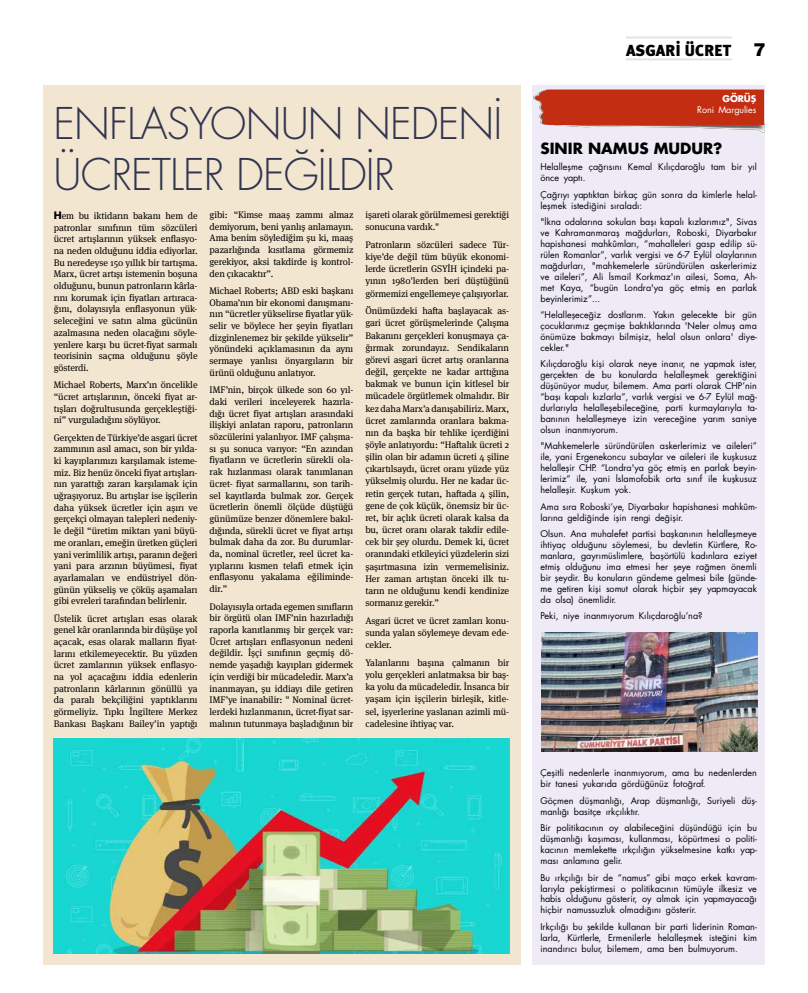
<style>
.page{position:relative;width:808px;height:993px;background:#fff}
.page>*{position:absolute;margin:0;border:0;box-sizing:border-box;transform-origin:0 0}
.t1{font:42.5px/51px "Futura Light Tr";letter-spacing:-.02em;color:#303550}
.t2{font:16px "Meta Black Tr";color:#000}
.t3{font:15px "Futura Bold Tr";color:#000}
.t4{font:9.5px/11.7px "Meta Serif Pro";letter-spacing:-.01em;color:#000;text-align:justify}
.t5{font:9px/10.9px "Futura Book Tr";color:#000;text-align:justify}
.t6{font:9px "Futura Book Tr";letter-spacing:-.01em;color:#fff}
.t7{font:9px "Futura Bold Tr";letter-spacing:-.01em;color:#fff}
.s1{font-family:"Futura Bold Tr";font-size:10px}
.s2{font-family:"Helvetica Black Tr";font-size:18px}
</style>
<div class="page">
<hr style="left:626px;top:36px;width:106px;height:2px;background:#e3e3e3">
<hr style="left:626px;top:58px;width:106px;height:2px;background:#e3e3e3">
<div style="left:532px;top:85px;width:233px;height:879px;background:#eeebf6"></div>
<svg style="left:533px;top:89px;width:231px;height:44px;background:#c7523e"></svg>
<img style="left:541px;top:632px;width:217px;height:118px">
<div style="left:43px;top:85px;width:477px;height:879px;background:#f3e6d0"></div>
<img style="left:54px;top:738px;width:455px;height:215px">
<h1 class="t1" style="left:54px;top:98px;width:450px">ENFLASYONUN NEDENİ<br>ÜCRETLER DEĞİLDİR</h1>
<p class="t4" style="left:54px;top:209px;width:145px"><span class="s1">H</span>em bu iktidarın bakanı hem de patronlar sınıfının tüm sözcüleri ücret artışlarının yüksek enflasyo&shy;na neden olduğunu iddia ediyorlar.<br>Bu neredeyse 150 yıllık bir tartışma.<br>Marx, ücret artışı istemenin boşuna olduğunu, bunun patronların kârla&shy;rını korumak için fiyatları artıraca&shy;ğını, dolayısıyla enflasyonun yük&shy;seleceğini ve satın alma gücünün azalmasına neden olacağını söyle&shy;yenlere karşı bu ücret-fiyat sarmalı teorisinin saçma olduğunu şöyle gösterdi.</p>
<p class="t4" style="left:54px;top:378px;width:145px">Michael Roberts, Marx’ın öncelikle “ücret artışlarının, önceki fiyat ar&shy;tışları doğrultusunda gerçekleştiği&shy;ni” vurguladığını söylüyor.</p>
<p class="t4" style="left:54px;top:431px;width:145px">Gerçekten de Türkiye’de asgari ücret zammının asıl amacı, son bir yılda&shy;ki kayıplarımızı karşılamak isteme&shy;miz. Biz henüz önceki fiyat artışları&shy;nın yarattığı zararı karşılamak için uğraşıyoruz. Bu artışlar ise işçilerin daha yüksek ücretler için aşırı ve gerçekçi olmayan talepleri nedeniy&shy;le değil “üretim miktarı yani büyü&shy;me oranları, emeğin üretken güçleri yani verimlilik artışı, paranın değeri yani para arzının büyümesi, fiyat ayarlamaları ve endüstriyel dön&shy;günün yükseliş ve çöküş aşamaları gibi evreleri tarafından belirlenir.</p>
<p class="t4" style="left:54px;top:611px;width:145px">Üstelik ücret artışları esas olarak genel kâr oranlarında bir düşüşe yol açacak, esas olarak malların fiyat&shy;larını etkilemeyecektir. Bu yüzden ücret zamlarının yüksek enflasyo&shy;na yol açacağını iddia edenlerin patronların kârlarının gönüllü ya da paralı bekçiliğini yaptıklarını görmeliyiz. Tıpkı İngiltere Merkez Bankası Başkanı Bailey’in yaptığı</p>
<p class="t4" style="left:210px;top:208px;width:145px">gibi: “Kimse maaş zammı almaz demiyorum, beni yanlış anlamayın.<br>Ama benim söylediğim şu ki, maaş pazarlığında kısıtlama görmemiz gerekiyor, aksi takdirde iş kontrol&shy;den çıkacaktır”.</p>
<p class="t4" style="left:210px;top:284px;width:145px">Michael Roberts; ABD eski başkanı Obama’nın bir ekonomi danışmanı&shy;nın “ücretler yükselirse fiyatlar yük&shy;selir ve böylece her şeyin fiyatları dizginlenemez bir şekilde yükselir” yönündeki açıklamasının da aynı sermaye yanlısı önyargıların bir ürünü olduğunu anlatıyor.</p>
<p class="t4" style="left:210px;top:383px;width:145px;text-align:left">IMF’nin, birçok ülkede son 60 yıl&shy;daki verileri inceleyerek hazırla&shy;dığı ücret fiyat artışları arasındaki ilişkiyi anlatan raporu, patronların sözcülerini yalanlıyor. IMF çalışma&shy;sı şu sonuca varıyor: “En azından fiyatların ve ücretlerin sürekli ola&shy;rak hızlanması olarak tanımlanan ücret- fiyat sarmallarını, son tarih&shy;sel kayıtlarda bulmak zor. Gerçek ücretlerin önemli ölçüde düştüğü günümüze benzer dönemlere bakıl&shy;dığında, sürekli ücret ve fiyat artışı bulmak daha da zor. Bu durumlar&shy;da, nominal ücretler, reel ücret ka&shy;yıplarını kısmen telafi etmek için enflasyonu yakalama eğiliminde&shy;dir.”</p>
<p class="t4" style="left:210px;top:599px;width:145px">Dolayısıyla ortada egemen sınıfların bir örgütü olan IMF’nin hazırladığı raporla kanıtlanmış bir gerçek var:<br>Ücret artışları enflasyonun nedeni değildir. İşçi sınıfının geçmiş dö&shy;nemde yaşadığı kayıpları gidermek için verdiği bir mücadeledir. Marx’a inanmayan, şu iddiayı dile getiren IMF’ye inanabilir: " Nominal ücret&shy;lerdeki hızlanmanın, ücret-fiyat sar&shy;malının tutunmaya başladığının bir</p>
<p class="t4" style="left:365px;top:208px;width:145px;line-height:12.1px">işareti olarak görülmemesi gerektiği sonucuna vardık."</p>
<p class="t4" style="left:365px;top:238px;width:145px;line-height:12.1px">Patronların sözcüleri sadece Tür&shy;kiye’de değil tüm büyük ekonomi&shy;lerde ücretlerin GSYİH içindeki pa&shy;yının 1980'lerden beri düştüğünü görmemizi engellemeye çalışıyorlar.</p>
<p class="t4" style="left:365px;top:304px;width:145px;line-height:12.1px">Önümüzdeki hafta başlayacak as&shy;gari ücret görüşmelerinde Çalışma Bakanını gerçekleri konuşmaya ça&shy;ğırmak zorundayız. Sendikaların görevi asgari ücret artış oranlarına değil, gerçekte ne kadar arttığına bakmak ve bunun için kitlesel bir mücadele örgütlemek olmalıdır. Bir kez daha Marx’a danışabiliriz. Marx, ücret zamlarında oranlara bakma&shy;nın da başka bir tehlike içerdiğini şöyle anlatıyordu: “Haftalık ücreti 2 şilin olan bir adamın ücreti 4 şiline çıkartılsaydı, ücret oranı yüzde yüz yükselmiş olurdu. Her ne kadar üc&shy;retin gerçek tutarı, haftada 4 şilin, gene de çok küçük, önemsiz bir üc&shy;ret, bir açlık ücreti olarak kalsa da bu, ücret oranı olarak takdir edile&shy;cek bir şey olurdu. Demek ki, ücret oranındaki etkileyici yüzdelerin sizi şaşırtmasına izin vermemelisiniz.<br>Her zaman artıştan önceki ilk tu&shy;tarın ne olduğunu kendi kendinize sormanız gerekir.”</p>
<p class="t4" style="left:365px;top:613px;width:145px;line-height:12.1px">Asgari ücret ve ücret zamları konu&shy;sunda yalan söylemeye devam ede&shy;cekler.</p>
<p class="t4" style="left:365px;top:656px;width:145px;line-height:12.1px">Yalanlarını başına çalmanın bir yolu gerçekleri anlatmaksa bir baş&shy;ka yolu da mücadeledir. İnsanca bir yaşam için işçilerin birleşik, kitle&shy;sel, işyerlerine yaslanan azimli mü&shy;cadelesine ihtiyaç var.</p>
<h2 class="t2" style="left:626px;top:40px;width:141px">ASGARİ ÜCRET <span class="s2">7</span></h2>
<p class="t7" style="left:722px;top:92px;width:35px">GÖRÜŞ</p>
<p class="t6" style="left:697px;top:103px;width:61px">Roni Margulies</p>
<h3 class="t3" style="left:540px;top:137px;width:183px">SINIR NAMUS MUDUR?</h3>
<p class="t5" style="left:540px;top:161px;width:218px">Helalleşme çağrısını Kemal Kılıçdaroğlu tam bir yıl önce yaptı.</p>
<p class="t5" style="left:540px;top:189px;width:218px">Çağrıyı yaptıktan birkaç gün sonra da kimlerle helal&shy;leşmek istediğini sıraladı:</p>
<p class="t5" style="left:540px;top:216px;width:218px">"İkna odalarına sokulan başı kapalı kızlarımız", Sivas ve Kahramanmaraş mağdurları, Roboski, Diyarbakır hapishanesi mahkûmları, “mahalleleri gasp edilip sü&shy;rülen Romanlar”, varlık vergisi ve 6-7 Eylül olaylarının mağdurları, "mahkemelerle süründürülen askerlerimiz ve aileleri”, Ali İsmail Korkmaz'ın ailesi, Soma, Ah&shy;met Kaya, “bugün Londra'ya göç etmiş en parlak beyinlerimiz”...</p>
<p class="t5" style="left:540px;top:309px;width:218px">“Helalleşeceğiz dostlarım. Yakın gelecekte bir gün çocuklarımız geçmişe baktıklarında 'Neler olmuş ama önümüze bakmayı bilmişiz, helal olsun onlara' diye&shy;cekler."</p>
<p class="t5" style="left:540px;top:358px;width:218px">Kılıçdaroğlu kişi olarak neye inanır, ne yapmak ister, gerçekten de bu konularda helalleşmek gerektiğini düşünüyor mudur, bilemem. Ama parti olarak CHP’nin “başı kapalı kızlarla”, varlık vergisi ve 6-7 Eylül mağ&shy;durlarıyla helalleşebileceğine, parti kurmaylarıyla ta&shy;banının helalleşmeye izin vereceğine yarım saniye olsun inanmıyorum.</p>
<p class="t5" style="left:540px;top:440px;width:218px">"Mahkemelerle süründürülen askerlerimiz ve aileleri” ile, yani Ergenekoncu subaylar ve aileleri ile kuşkusuz helalleşir CHP. “Londra'ya göç etmiş en parlak beyin&shy;lerimiz” ile, yani İslamofobik orta sınıf ile kuşkusuz helalleşir. Kuşkum yok.</p>
<p class="t5" style="left:540px;top:500px;width:218px">Ama sıra Roboski’ye, Diyarbakır hapishanesi mahkûm&shy;larına geldiğinde işin rengi değişir.</p>
<p class="t5" style="left:540px;top:528px;width:218px">Olsun. Ana muhalefet partisi başkanının helalleşmeye ihtiyaç olduğunu söylemesi, bu devletin Kürtlere, Ro&shy;manlara, gayrımüslimlere, başörtülü kadınlara eziyet etmiş olduğunu ima etmesi her şeye rağmen önemli bir şeydir. Bu konuların gündeme gelmesi bile (günde&shy;me getiren kişi somut olarak hiçbir şey yapmayacak da olsa) önemlidir.</p>
<p class="t5" style="left:540px;top:610px;width:164px">Peki, niye inanmıyorum Kılıçdaroğlu’na?</p>
<p class="t5" style="left:540px;top:767px;width:218px">Çeşitli nedenlerle inanmıyorum, ama bu nedenlerden bir tanesi yukarıda gördüğünüz fotoğraf.</p>
<p class="t5" style="left:540px;top:794px;width:218px">Göçmen düşmanlığı, Arap düşmanlığı, Suriyeli düş&shy;manlığı basitçe ırkçılıktır.</p>
<p class="t5" style="left:540px;top:822px;width:218px">Bir politikacının oy alabileceğini düşündüğü için bu düşmanlığı kaşıması, kullanması, köpürtmesi o politi&shy;kacının memlekette ırkçılığın yükselmesine katkı yap&shy;ması anlamına gelir.</p>
<p class="t5" style="left:540px;top:871px;width:218px">Bu ırkçılığı bir de “namus” gibi maço erkek kavram&shy;larıyla pekiştirmesi o politikacının tümüyle ilkesiz ve habis olduğunu gösterir, oy almak için yapmayacağı hiçbir namussuzluk olmadığını gösterir.</p>
<p class="t5" style="left:540px;top:920px;width:218px">Irkçılığı bu şekilde kullanan bir parti liderinin Roman&shy;larla, Kürtlerle, Ermenilerle helalleşmek isteğini kim inandırıcı bulur, bilemem, ama ben bulmuyorum.</p>
</div>
